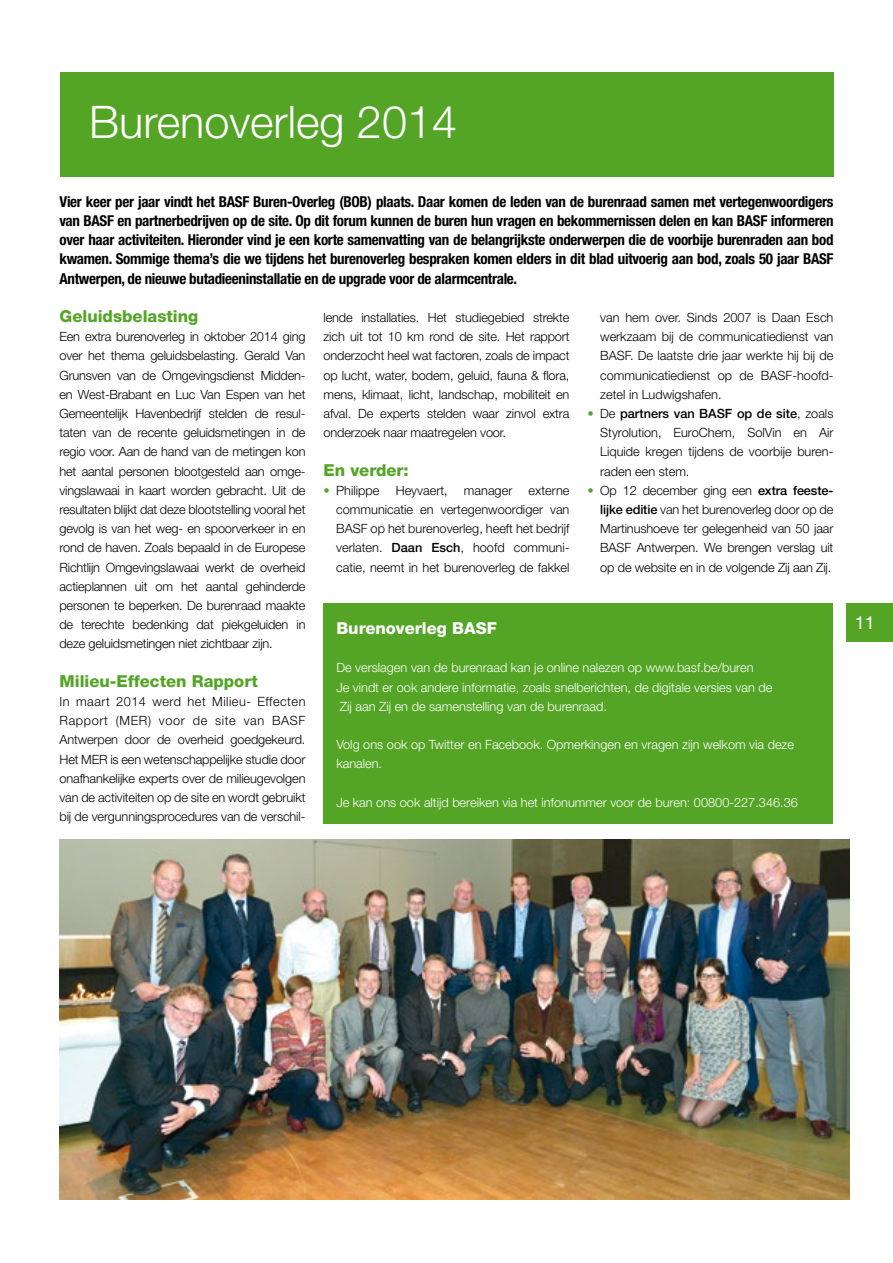
<style>
.page{position:relative;width:893px;height:1263px;background:#fff}
.page>*{position:absolute;margin:0;border:0;box-sizing:border-box;transform-origin:0 0}
.t1{font:300 45px "Helvetica Neue LT Std";color:#fff}
.t2{font:18px "Helvetica Neue LT Std";color:#fff}
.t3{font:800 16.5px "Helvetica Neue LT Std";color:#54a526}
.t4{font:800 16.5px "Helvetica Neue LT Std";color:#fff}
.t5{font:700 condensed 15px/19.2px "Helvetica Neue LT Std";letter-spacing:-.02em;color:#000;text-align:justify}
.t6{font:300 12.75px/19.2px "Helvetica Neue LT Std";letter-spacing:-.01em;color:#000;text-align:justify}
.t7{font:300 12.75px/19.2px "Helvetica Neue LT Std";color:#fff}
.s1{color:#54a526}
.s2{font-weight:500}
</style>
<div class="page">
<div style="left:846px;top:604px;width:47px;height:38px;background:#54a526"></div>
<div style="left:60px;top:72px;width:773px;height:104px;background:#54a526"></div>
<div style="left:323px;top:604px;width:510px;height:220px;background:#54a526"></div>
<img style="left:60px;top:840px;width:790px;height:359px">
<h1 class="t1" style="left:89px;top:95px;width:369px">Burenoverleg 2014</h1>
<p class="t5" style="left:60px;top:192px;width:775px">Vier keer per jaar vindt het BASF Buren-Overleg (BOB) plaats. Daar komen de leden van de burenraad samen met vertegenwoordigers van BASF en partnerbedrijven op de site. Op dit forum kunnen de buren hun vragen en bekommernissen delen en kan BASF informeren over haar activiteiten. Hieronder vind je een korte samenvatting van de belangrijkste onderwerpen die de voorbije burenraden aan bod kwamen. Sommige thema’s die we tijdens het burenoverleg bespraken komen elders in dit blad uitvoerig aan bod, zoals 50 jaar BASF Antwerpen, de nieuwe butadieeninstallatie en de upgrade voor de alarmcentrale.</p>
<p class="t6" style="left:323px;top:307px;width:247px">lende installaties. Het studiegebied strekte zich uit tot 10 km rond de site. Het rapport onderzocht heel wat factoren, zoals de impact op lucht, water, bodem, geluid, fauna &amp; flora, mens, klimaat, licht, landschap, mobiliteit en afval. De experts stelden waar zinvol extra onderzoek naar maatregelen voor.</p>
<p class="t3" style="left:323px;top:460px;width:87px">En verder:</p>
<p class="t6" style="left:323px;top:480px;width:57px"><span class="s1">•</span> Philippe</p>
<p class="t6" style="left:396px;top:480px;width:53px">Heyvaert,</p>
<p class="t6" style="left:464px;top:480px;width:50px">manager</p>
<p class="t3" style="left:60px;top:306px;width:140px">Geluidsbelasting</p>
<p class="t6" style="left:60px;top:327px;width:247px">Een extra burenoverleg in oktober 2014 ging over het thema geluidsbelasting. Gerald Van Grunsven van de Omgevingsdienst Midden&shy;en West-Brabant en Luc Van Espen van het Gemeentelijk Havenbedrijf stelden de resul&shy;taten van de recente geluidsmetingen in de regio voor. Aan de hand van de metingen kon het aantal personen blootgesteld aan omge&shy;vingslawaai in kaart worden gebracht. Uit de resultaten blijkt dat deze blootstelling vooral het gevolg is van het weg- en spoorverkeer in en rond de haven. Zoals bepaald in de Europese Richtlijn Omgevingslawaai werkt de overheid actieplannen uit om het aantal gehinderde personen te beperken. De burenraad maakte de terechte bedenking dat piekgeluiden in deze geluidsmetingen niet zichtbaar zijn.</p>
<p class="t3" style="left:60px;top:671px;width:200px">Milieu-Effecten Rapport</p>
<p class="t6" style="left:60px;top:691px;width:247px">In maart 2014 werd het Milieu- Effecten Rapport (MER) voor de site van BASF Antwerpen door de overheid goedgekeurd.<br>Het MER is een wetenschappelijke studie door onafhankelijke experts over de milieugevolgen van de activiteiten op de site en wordt gebruikt bij de vergunningsprocedures van de verschil-</p>
<p class="t6" style="left:600px;top:307px;width:235px">van hem over. Sinds 2007 is Daan Esch werkzaam bij de communicatiedienst van BASF. De laatste drie jaar werkte hij bij de communicatiedienst op de BASF-hoofd&shy;zetel in Ludwigshafen.</p>
<p class="t6" style="left:600px;top:404px;width:235px;text-indent:-13px"><span class="s1">•</span> De <span class="s2">partners van BASF op de site</span>, zoals Styrolution, EuroChem, SolVin en Air Liquide kregen tijdens de voorbije buren&shy;raden een stem.</p>
<p class="t6" style="left:600px;top:480px;width:235px;text-indent:-13px"><span class="s1">•</span> Op 12 december ging een <span class="s2">extra feeste&shy;lijke editie</span> van het burenoverleg door op de Martinushoeve ter gelegenheid van 50 jaar BASF Antwerpen. We brengen verslag uit op de website en in de volgende Zij aan Zij.</p>
<p class="t6" style="left:336px;top:480px;width:235px;text-indent:192px">externe communicatie en vertegenwoordiger van BASF op het burenoverleg, heeft het bedrijf verlaten. <span class="s2">Daan Esch</span>, hoofd communi&shy;catie, neemt in het burenoverleg de fakkel</p>
<p class="t4" style="left:336px;top:618px;width:162px">Burenoverleg BASF</p>
<p class="t7" style="left:336px;top:658px;width:437px">De verslagen van de burenraad kan je online nalezen op www.basf.be/buren<br>Je vindt er ook andere informatie, zoals snelberichten, de digitale versies van de<br>Zij aan Zij en de samenstelling van de burenraad.</p>
<p class="t7" style="left:336px;top:735px;width:459px">Volg ons ook op Twitter en Facebook. Opmerkingen en vragen zijn welkom via deze kanalen.</p>
<p class="t7" style="left:336px;top:792px;width:463px">Je kan ons ook altijd bereiken via het infonummer voor de buren: 00800-227.346.36</p>
<h2 class="t2" style="left:855px;top:612px;width:22px">11</h2>
</div>
